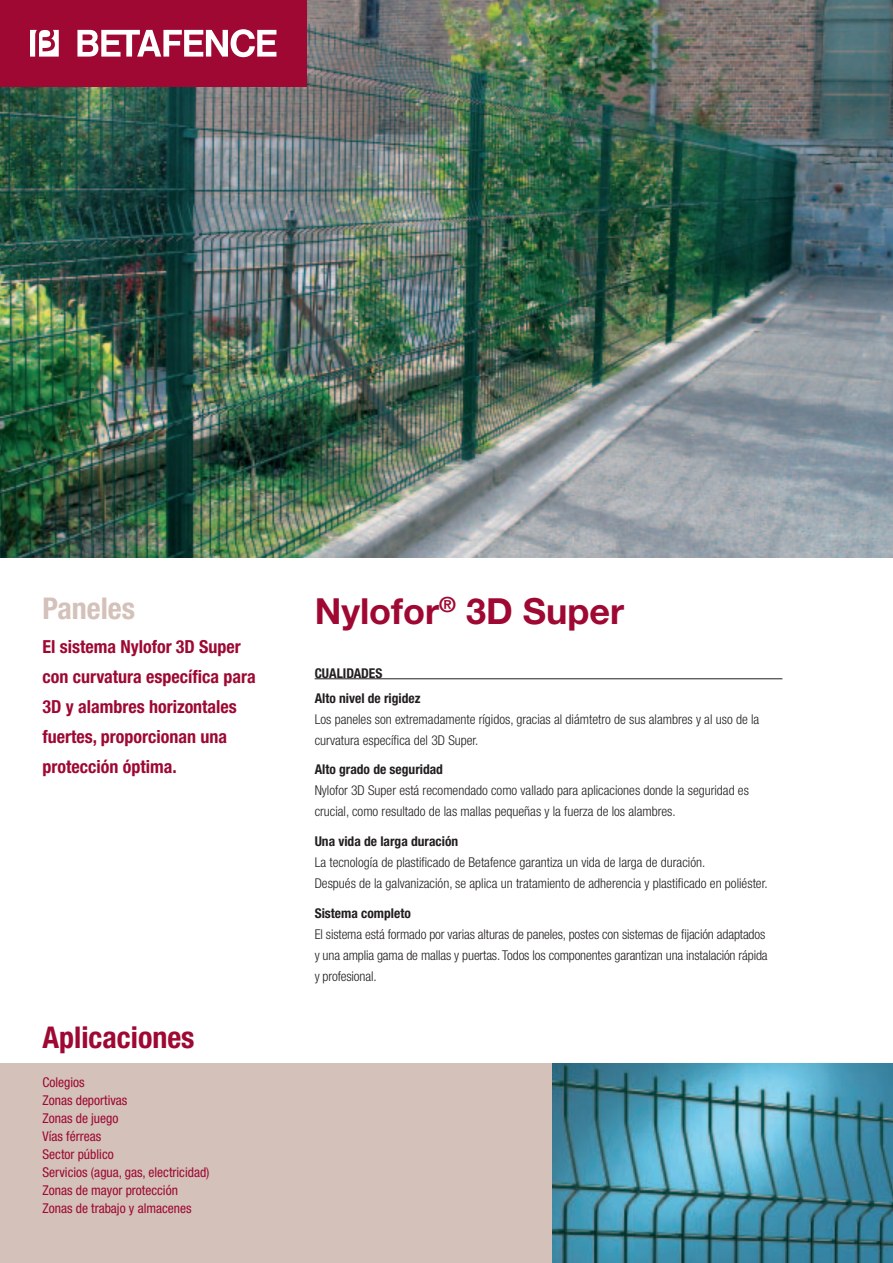
<style>
.page{position:relative;width:893px;height:1263px;background:#fff}
.page>*{position:absolute;margin:0;border:0;box-sizing:border-box;transform-origin:0 0}
.t1{font:700 36px "Helvetica Neue";color:#9e0832}
.t2{font:700 condensed 30px "Helvetica Neue";color:#9e0832}
.t3{font:700 condensed 30px "Helvetica Neue";color:#d3c1ba}
.t4{font:700 condensed 18px/30px "Helvetica Neue";color:#9e0832}
.t5{font:300 condensed 13.5px/21px "Helvetica Neue";color:#231f20}
.t6{font:condensed 13.5px/18px "Helvetica Neue";color:#9e0832}
.t7{font:700 condensed 13.5px/25.2px "Helvetica Neue";color:#231f20}
.s1{font-weight:700}
</style>
<div class="page">
<div style="left:0;top:1063px;width:893px;height:200px;background:#d3c1ba"></div>
<img style="left:0;top:0;width:893px;height:557px">
<div style="left:0;top:0;width:306px;height:86px;background:#9e0832"></div>
<svg style="left:77px;top:29px;width:199px;height:28px"></svg>
<svg style="left:30px;top:30px;width:29px;height:27px"></svg>
<img style="left:553px;top:1063px;width:340px;height:200px">
<hr style="left:315px;top:678px;width:467px;height:1px;background:#231f20">
<p class="t3" style="left:43px;top:597px;width:94px">Paneles</p>
<p class="t4" style="left:43px;top:633px;width:215px">El sistema Nylofor 3D Super con curvatura específica para<br>3D y alambres horizontales fuertes, proporcionan una protección óptima.</p>
<p class="t2" style="left:43px;top:1027px;width:154px">Aplicaciones</p>
<p class="t6" style="left:43px;top:1074px;width:169px">Colegios<br>Zonas deportivas<br>Zonas de juego<br>Vías férreas<br>Sector público<br>Servicios (agua, gas, electricidad)<br>Zonas de mayor protección<br>Zonas de trabajo y almacenes</p>
<p class="t1" style="left:315px;top:598px;width:311px">Nylofor<sup>®</sup> 3D Super</p>
<p class="t7" style="left:315px;top:661px;width:107px">CUALIDADES<br>Alto nivel de rigidez</p>
<p class="t5" style="left:315px;top:710px;width:446px">Los paneles son extremadamente rígidos, gracias al diámtetro de sus alambres y al uso de la curvatura específica del 3D Super.</p>
<p class="t5" style="left:315px;top:760px;width:436px"><span class="s1">Alto grado de seguridad<br></span>Nylofor 3D Super está recomendado como vallado para aplicaciones donde la seguridad es crucial, como resultado de las mallas pequeñas y la fuerza de los alambres.</p>
<p class="t5" style="left:315px;top:832px;width:454px"><span class="s1">Una vida de larga duración<br></span>La tecnología de plastificado de Betafence garantiza un vida de larga de duración.<br>Después de la galvanización, se aplica un tratamiento de adherencia y plastificado en poliéster.</p>
<p class="t5" style="left:315px;top:903px;width:454px"><span class="s1">Sistema completo<br></span>El sistema está formado por varias alturas de paneles, postes con sistemas de fijación adaptados y una amplia gama de mallas y puertas. Todos los componentes garantizan una instalación rápida y profesional.</p>
</div>
